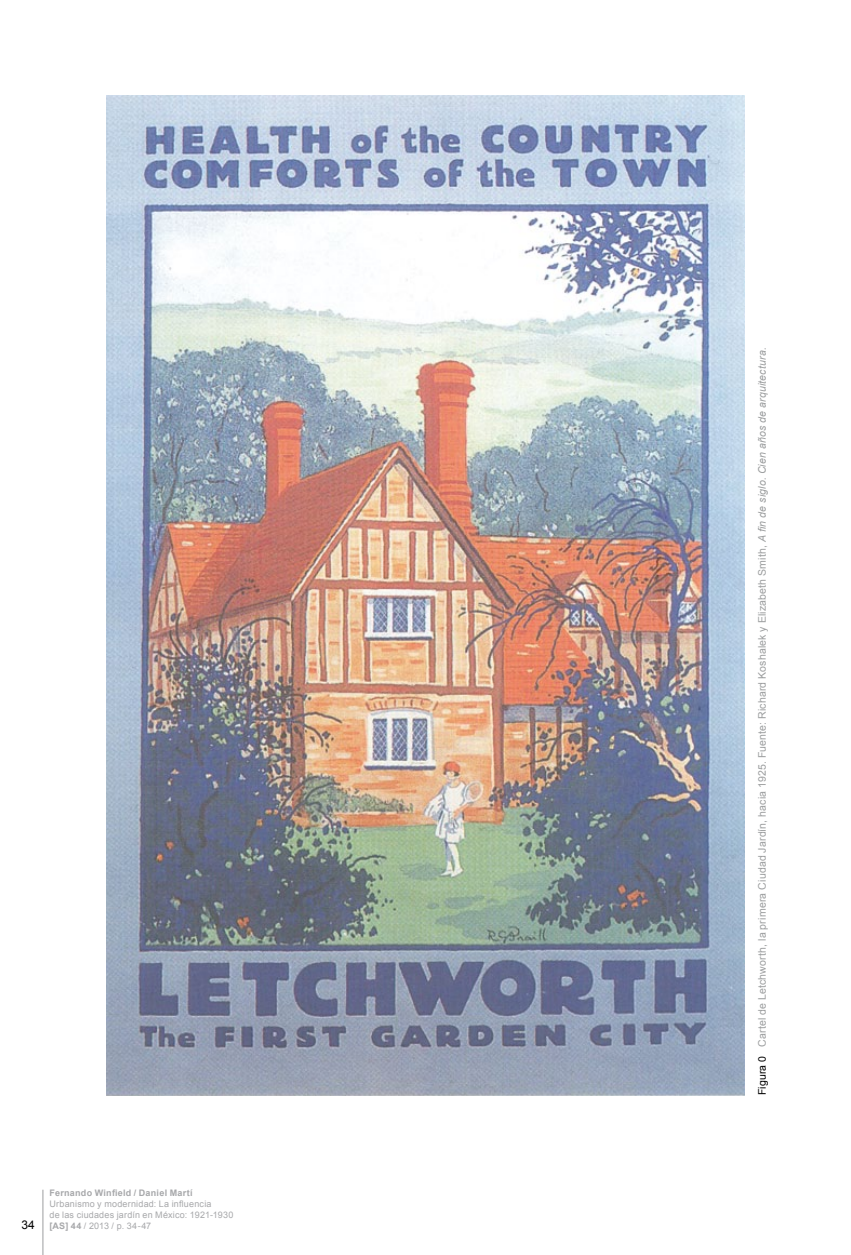
<style>
.page{position:relative;width:851px;height:1255px;background:#fff}
.page>*{position:absolute;margin:0;border:0;box-sizing:border-box;transform-origin:0 0}
.t1{font:10.5px "Arial";letter-spacing:.015em;color:#9c9e9f}
.t2{font:9px "Arial";letter-spacing:.02em;color:#a7a8aa}
.t3{font:700 9px "Arial";letter-spacing:.03em;color:#a7a8aa}
.s1{font-size:12px;color:#000}
.s2{font-weight:700}
.s3{color:#000}
.s4{font-style:italic}
</style>
<div class="page">
<hr style="left:43px;top:1189px;width:1px;height:65px;background:#9c9e9f">
<img style="left:106px;top:96px;width:638px;height:999px">
<p class="t3" style="left:49px;top:1186px;width:145px">Fernando Winfield / Daniel Martí</p>
<p class="t2" style="left:49px;top:1197px;width:163px">Urbanismo y modernidad: La influencia</p>
<p class="t2" style="left:49px;top:1208px;width:185px">de las ciudades jardín en México: 1921-1930</p>
<p class="t2" style="left:21px;top:1219px;width:131px"><span class="s1">34</span> <span class="s2">[AS] 44</span> / 2013 / p. 34-47</p>
<p class="t1" style="left:755px;top:1095px;width:749px;rotate:-90deg"><span class="s3">Figura 0</span> Cartel de Letchworth, la primera Ciudad Jardín, hacia 1925. Fuente: Richard Koshalek y Elizabeth Smith, <span class="s4">A fin de siglo. Cien años de arquitectura.</span></p>
</div>
